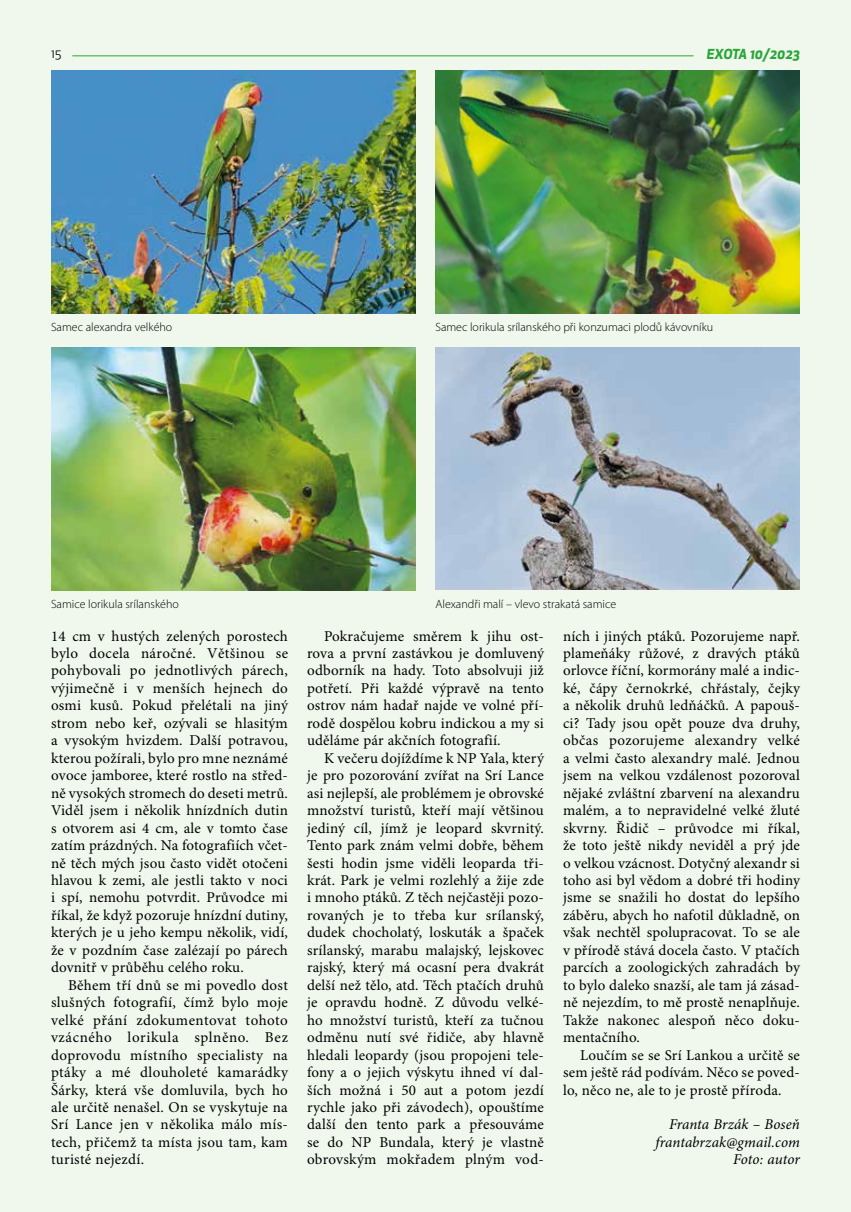
<style>
.page{position:relative;width:851px;height:1212px;background:#fff}
.page>*{position:absolute;margin:0;border:0;box-sizing:border-box;transform-origin:0 0}
.t1{font:15px/17.4px "Minion Pro";letter-spacing:.01em;color:#000;text-align:justify}
.t2{font:italic 15px/17.4px "Minion Pro";color:#000;text-align:right}
.t3{font:italic 700 13.5px "Apex New";color:#27a737}
.t4{font:300 12px "Myriad Pro";color:#000}
.t5{font:12px "Apex New";color:#000}
</style>
<div class="page">
<div style="left:0;top:0;width:850px;height:1212px;background:#f0f7ed"></div>
<img style="left:435px;top:347px;width:364px;height:243px">
<img style="left:51px;top:70px;width:364px;height:243px">
<img style="left:435px;top:70px;width:364px;height:243px">
<img style="left:51px;top:347px;width:364px;height:243px">
<hr style="left:72px;top:55px;width:621px;height:1px;background:#27a737">
<p class="t5" style="left:51px;top:46px;width:11px">15</p>
<p class="t3" style="left:706px;top:44px;width:94px">EXOTA 10/2023</p>
<p class="t4" style="left:51px;top:320px;width:123px">Samec alexandra velkého</p>
<p class="t4" style="left:435px;top:320px;width:279px">Samec lorikula srílanského při konzumaci plodů kávovníku</p>
<p class="t4" style="left:51px;top:597px;width:129px">Samice lorikula srílanského</p>
<p class="t1" style="left:51px;top:628px;width:238px">14 cm v hustých zelených porostech bylo docela náročné. Většinou se pohybovali po jednotlivých párech, výjimečně i v menších hejnech do osmi kusů. Pokud přelétali na jiný strom nebo keř, ozývali se hlasitým a vysokým hvizdem. Další potravou, kterou požírali, bylo pro mne neznámé ovoce jamboree, které rostlo na střed&shy;ně vysokých stromech do deseti metrů.<br>Viděl jsem i několik hnízdních dutin s otvorem asi 4 cm, ale v tomto čase zatím prázdných. Na fotografiích včet&shy;ně těch mých jsou často vidět otočeni hlavou k zemi, ale jestli takto v noci i spí, nemohu potvrdit. Průvodce mi říkal, že když pozoruje hnízdní dutiny, kterých je u jeho kempu několik, vidí, že v pozdním čase zalézají po párech dovnitř v průběhu celého roku.</p>
<p class="t1" style="left:51px;top:977px;width:238px;text-indent:17px">Během tří dnů se mi povedlo dost slušných fotografií, čímž bylo moje velké přání zdokumentovat tohoto vzácného lorikula splněno. Bez doprovodu místního specialisty na ptáky a mé dlouholeté kamarádky Šárky, která vše domluvila, bych ho ale určitě nenašel. On se vyskytuje na Srí Lance jen v několika málo mís&shy;tech, přičemž ta místa jsou tam, kam turisté nejezdí.</p>
<p class="t4" style="left:435px;top:597px;width:182px">Alexandři malí – vlevo strakatá samice</p>
<p class="t1" style="left:307px;top:628px;width:238px;text-indent:17px">Pokračujeme směrem k jihu ost&shy;rova a první zastávkou je domluvený odborník na hady. Toto absolvuji již potřetí. Při každé výpravě na tento ostrov nám hadař najde ve volné pří&shy;rodě dospělou kobru indickou a my si uděláme pár akčních fotografií.</p>
<p class="t1" style="left:307px;top:750px;width:238px;text-indent:17px">K večeru dojíždíme k NP Yala, který je pro pozorování zvířat na Srí Lance asi nejlepší, ale problémem je obrovské množství turistů, kteří mají většinou jediný cíl, jímž je leopard skvrnitý.<br>Tento park znám velmi dobře, během šesti hodin jsme viděli leoparda tři&shy;krát. Park je velmi rozlehlý a žije zde i mnoho ptáků. Z těch nejčastěji pozo&shy;rovaných je to třeba kur srílanský, dudek chocholatý, loskuták a špaček srílanský, marabu malajský, lejskovec rajský, který má ocasní pera dvakrát delší než tělo, atd. Těch ptačích druhů je opravdu hodně. Z důvodu velké&shy;ho množství turistů, kteří za tučnou odměnu nutí své řidiče, aby hlavně hledali leopardy (jsou propojeni tele&shy;fony a o jejich výskytu ihned ví dal&shy;ších možná i 50 aut a potom jezdí rychle jako při závodech), opouštíme další den tento park a přesouváme se do NP Bundala, který je vlastně obrovským mokřadem plným vod-</p>
<p class="t1" style="left:563px;top:628px;width:238px">ních i jiných ptáků. Pozorujeme např. plameňáky růžové, z dravých ptáků orlovce říční, kormorány malé a indic&shy;ké, čápy černokrké, chřástaly, čejky a několik druhů ledňáčků. A papouš&shy;ci? Tady jsou opět pouze dva druhy, občas pozorujeme alexandry velké a velmi často alexandry malé. Jednou jsem na velkou vzdálenost pozoroval nějaké zvláštní zbarvení na alexandru malém, a to nepravidelné velké žluté skvrny. Řidič – průvodce mi říkal, že toto ještě nikdy neviděl a prý jde o velkou vzácnost. Dotyčný alexandr si toho asi byl vědom a dobré tři hodiny jsme se snažili ho dostat do lepšího záběru, abych ho nafotil důkladně, on však nechtěl spolupracovat. To se ale v přírodě stává docela často. V ptačích parcích a zoologických zahradách by to bylo daleko snazší, ale tam já zásad&shy;ně nejezdím, to mě prostě nenaplňuje.<br>Takže nakonec alespoň něco doku&shy;mentačního.</p>
<p class="t1" style="left:563px;top:1047px;width:238px;text-indent:17px">Loučím se se Srí Lankou a určitě se sem ještě rád podívám. Něco se poved&shy;lo, něco ne, ale to je prostě příroda.</p>
<p class="t2" style="left:655px;top:1116px;width:146px">Franta Brzák – Boseň frantabrzak@gmail.com<br>Foto: autor</p>
</div>
